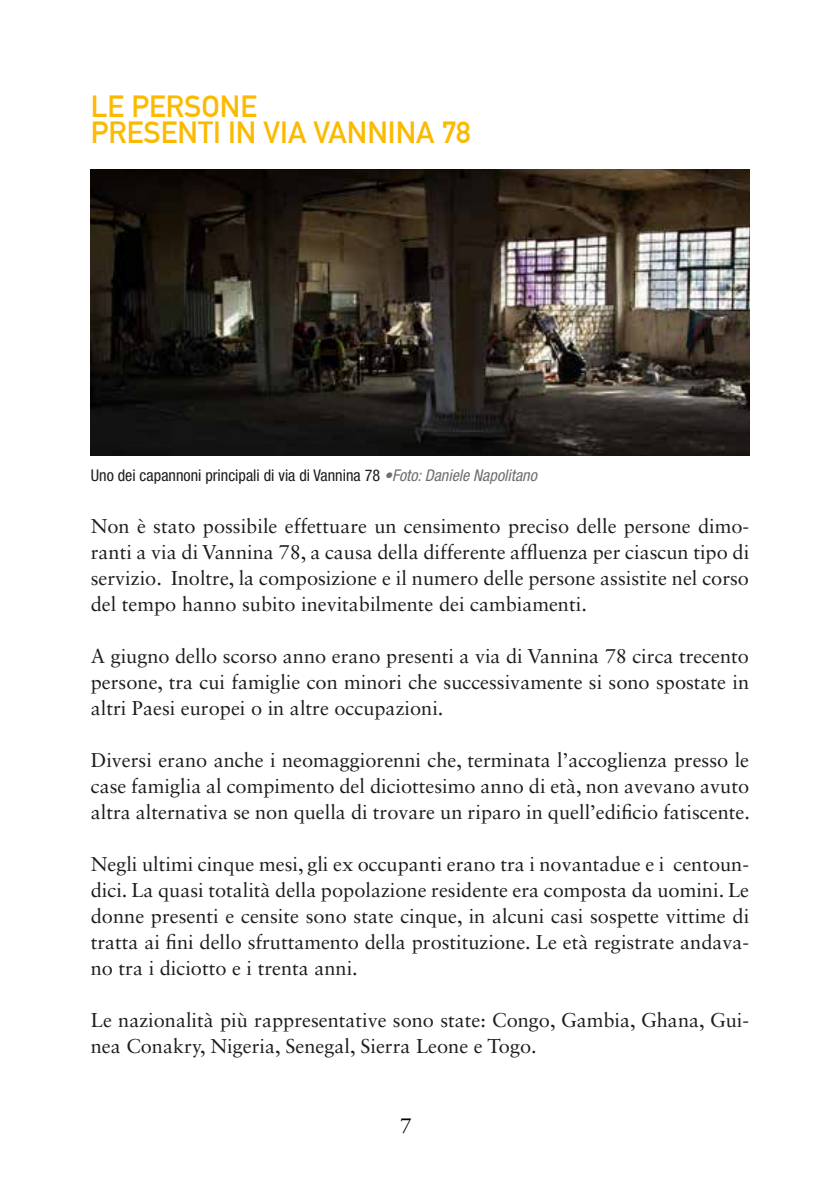
<style>
.page{position:relative;width:840px;height:1191px;background:#fff}
.page>*{position:absolute;margin:0;border:0;box-sizing:border-box;transform-origin:0 0}
.t1{font:700 30px/26px "DIN Alternate";color:#fbba00}
.t2{font:21px "Sabon LT Std";color:#000}
.t3{font:20px/26px "Sabon LT Std";color:#1d1d1b;text-align:justify}
.t4{font:condensed 16.2px "Helvetica Neue LT Std";color:#1d1d1b}
.s1{font-style:italic;color:#706f6f}
</style>
<div class="page">
<img style="left:91px;top:170px;width:657px;height:286px">
<h1 class="t1" style="left:91px;top:91px;width:381px">LE PERSONE<br>PRESENTI IN VIA VANNINA 78</h1>
<p class="t4" style="left:91px;top:466px;width:447px">Uno dei capannoni principali di via di Vannina 78 <span class="s1">•Foto: Daniele Napolitano</span></p>
<p class="t3" style="left:91px;top:513px;width:659px">Non è stato possibile effettuare un censimento preciso delle persone dimo&shy;ranti a via di Vannina 78, a causa della differente affluenza per ciascun tipo di servizio. Inoltre, la composizione e il numero delle persone assistite nel corso del tempo hanno subito inevitabilmente dei cambiamenti.</p>
<p class="t3" style="left:91px;top:643px;width:659px">A giugno dello scorso anno erano presenti a via di Vannina 78 circa trecento persone, tra cui famiglie con minori che successivamente si sono spostate in altri Paesi europei o in altre occupazioni.</p>
<p class="t3" style="left:91px;top:747px;width:660px">Diversi erano anche i neomaggiorenni che, terminata l’accoglienza presso le case famiglia al compimento del diciottesimo anno di età, non avevano avuto altra alternativa se non quella di trovare un riparo in quell’edificio fatiscente.</p>
<p class="t3" style="left:91px;top:851px;width:659px">Negli ultimi cinque mesi, gli ex occupanti erano tra i novantadue e i centoun&shy;dici. La quasi totalità della popolazione residente era composta da uomini. Le donne presenti e censite sono state cinque, in alcuni casi sospette vittime di tratta ai fini dello sfruttamento della prostituzione. Le età registrate andava&shy;no tra i diciotto e i trenta anni.</p>
<p class="t3" style="left:91px;top:1007px;width:659px">Le nazionalità più rappresentative sono state: Congo, Gambia, Ghana, Gui&shy;nea Conakry, Nigeria, Senegal, Sierra Leone e Togo.</p>
<p class="t2" style="left:400px;top:1113px;width:13px">7</p>
</div>
